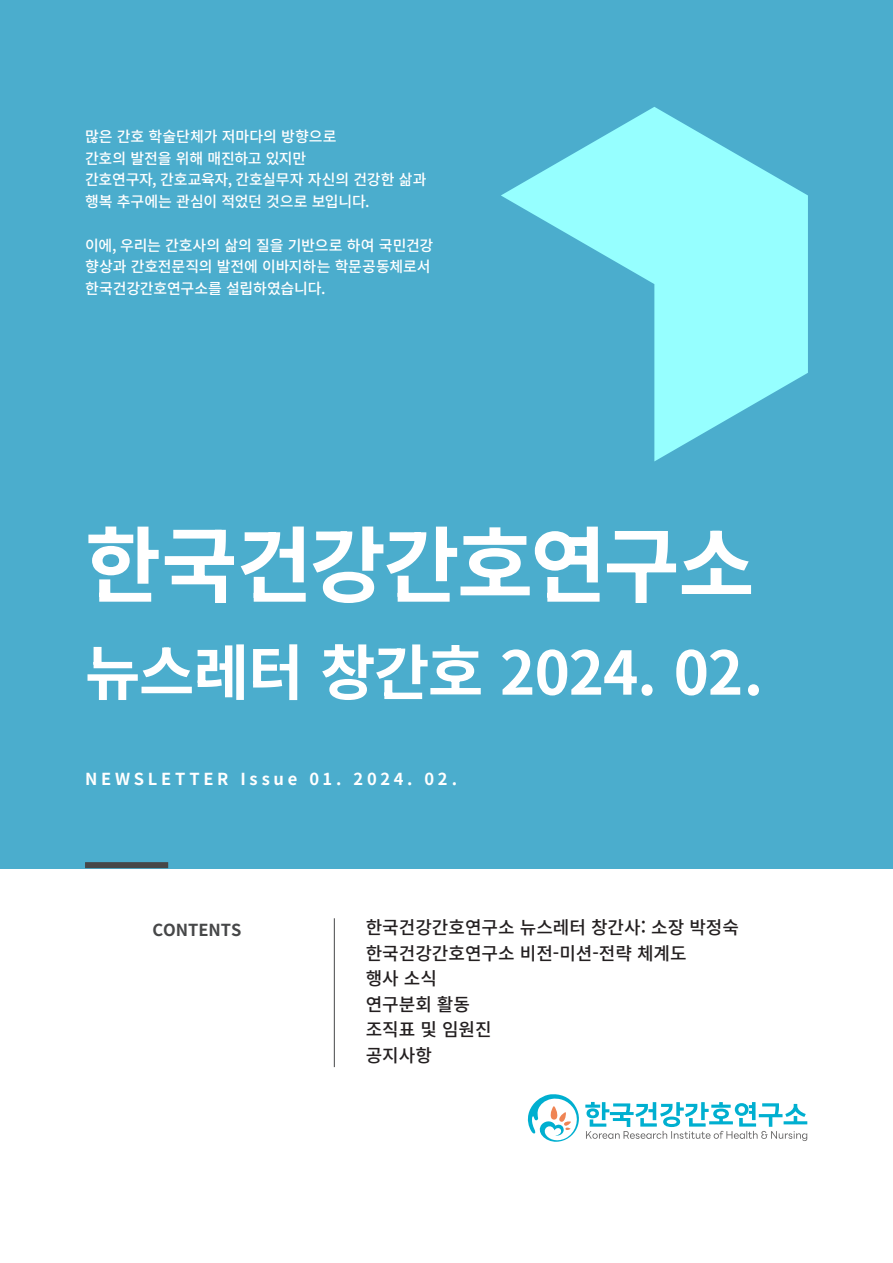
<style>
.page{position:relative;width:893px;height:1263px;background:#fff}
.page>*{position:absolute;margin:0;border:0;box-sizing:border-box;transform-origin:0 0}
.Open_Sans{font:100 82.5px "Noto Sans KR";letter-spacing:-.025em;color:#fff}
.Open_Sans-2{font:100 60px "Noto Sans KR";letter-spacing:-.02em;color:#fff}
.t1{font:500 18px "Noto Sans KR";color:#231f20}
.t2{font:100 16.5px "Noto Sans KR";letter-spacing:.225em;color:#fff}
.Body_Text_-_Regular__Align_Left{font:100 16.5px "Noto Sans KR";color:#464748}
.t3{font:500 15px/21.8px "Noto Sans KR";letter-spacing:-.015em;color:#fff}
</style>
<div class="page">
<div style="left:0;top:0;width:893px;height:868px;background:#4badcd"></div>
<div style="left:85px;top:862px;width:83px;height:6px;background:#464748"></div>
<svg style="left:501px;top:107px;width:307px;height:354px"></svg>
<hr style="left:334px;top:918px;width:1px;height:149px;background:#464748">
<svg style="left:527px;top:1094px;width:280px;height:48px"></svg>
<p class="t3" style="left:85px;top:126px;width:253px">많은 간호 학술단체가 저마다의 방향으로</p>
<p class="t3" style="left:85px;top:147px;width:223px">간호의 발전을 위해 매진하고 있지만</p>
<p class="t3" style="left:85px;top:169px;width:343px">간호연구자, 간호교육자, 간호실무자 자신의 건강한 삶과 행복 추구에는 관심이 적었던 것으로 보입니다.</p>
<p class="t3" style="left:85px;top:234px;width:350px">이에, 우리는 간호사의 삶의 질을 기반으로 하여 국민건강 향상과 간호전문직의 발전에 이바지하는 학문공동체로서 한국건강간호연구소를 설립하였습니다.</p>
<p class="Open_Sans" style="left:85px;top:519px;width:671px">한국건강간호연구소</p>
<p class="Open_Sans-2" style="left:85px;top:639px;width:680px">뉴스레터 창간호 2024. 02.</p>
<p class="t2" style="left:85px;top:769px;width:374px">NEWSLETTER Issue 01. 2024. 02.</p>
<p class="Body_Text_-_Regular__Align_Left" style="left:153px;top:920px;width:90px">CONTENTS</p>
<p class="t1" style="left:366px;top:917px;width:375px">한국건강간호연구소 뉴스레터 창간사: 소장 박정숙</p>
<p class="t1" style="left:366px;top:943px;width:323px">한국건강간호연구소 비전-미션-전략 체계도</p>
<p class="t1" style="left:366px;top:968px;width:73px">행사 소식</p>
<p class="t1" style="left:366px;top:994px;width:106px">연구분회 활동</p>
<p class="t1" style="left:366px;top:1019px;width:127px">조직표 및 임원진</p>
<p class="t1" style="left:366px;top:1045px;width:68px">공지사항</p>
</div>
